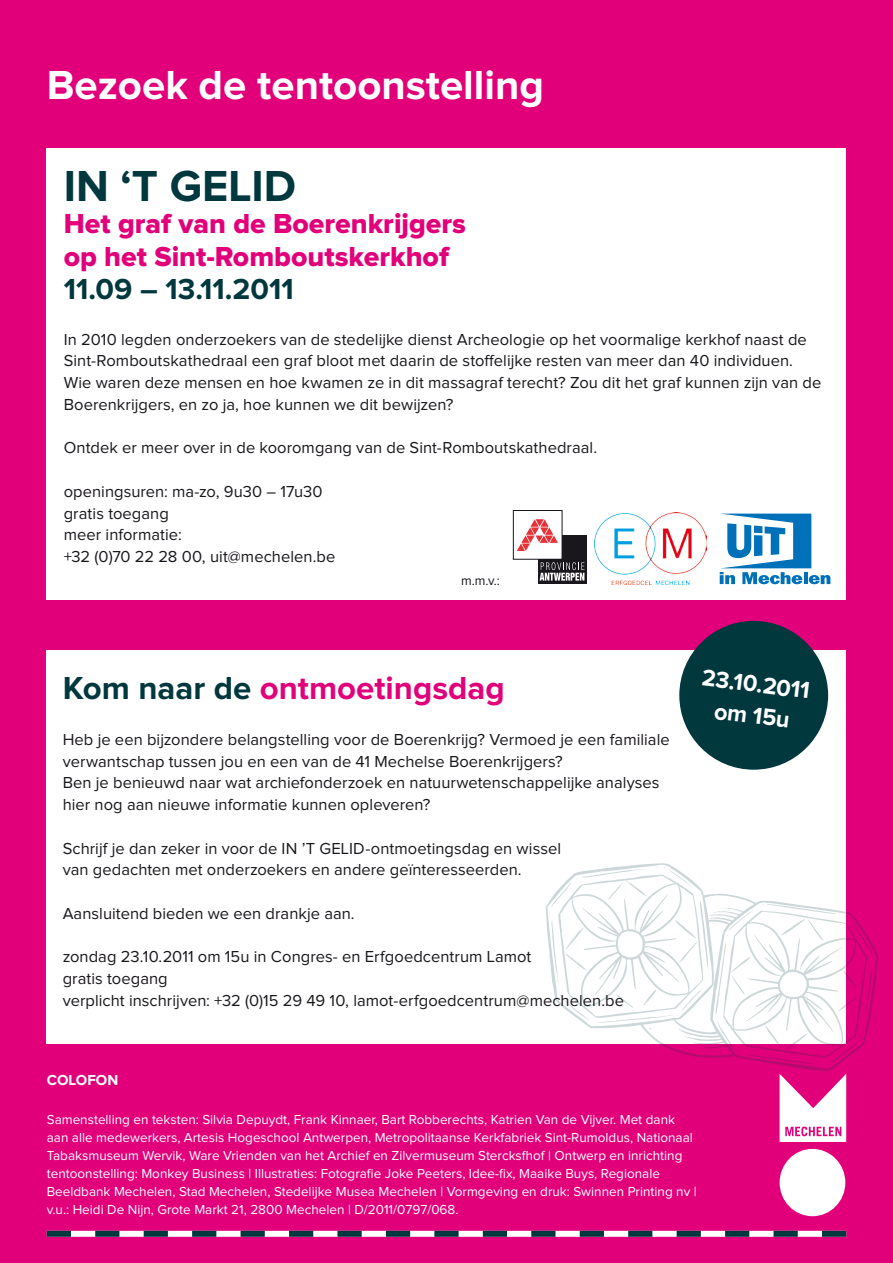
<style>
.page{position:relative;width:893px;height:1263px;background:#e2007a}
.page>*{position:absolute;margin:0;border:0;box-sizing:border-box;transform-origin:0 0}
.t1{font:700 45px "Proxima Nova";color:#00383e}
.t2{font:700 42px "Proxima Nova";color:#fff}
.t3{font:700 33px "Proxima Nova";color:#e2007a}
.t4{font:700 30px "Proxima Nova";color:#00383e}
.t5{font:28.5px/33px "Proxima Nova Extrabld";color:#e2007a}
.t6{font:700 24px/31.5px "Proxima Nova";color:#fff;text-align:center}
.t7{font:16.5px/21.8px "Proxima Nova";letter-spacing:.005em;color:#1a171c}
.t8{font:700 15px "Proxima Nova";color:#fff}
.t9{font:13.5px/18px "Proxima Nova";color:#fff}
.t10{font:13.5px "Proxima Nova";color:#1a171c}
.s1{color:#00383e}
</style>
<div class="page">
<svg style="left:47px;top:1231px;width:799px;height:6px;background:#7f969c"></svg>
<div style="left:47px;top:148px;width:799px;height:452px;background:#fff"></div>
<div style="left:47px;top:651px;width:799px;height:393px;background:#fff"></div>
<svg style="left:780px;top:1074px;width:66px;height:68px"></svg>
<div style="left:780px;top:1149px;width:65px;height:67px;background:#fff;border-radius:50%"></div>
<div style="left:538px;top:535px;width:48px;height:49px;background:#1a171c"></div>
<svg style="left:540px;top:562px;width:44px;height:19px"></svg>
<div style="left:513px;top:510px;width:49px;height:49px;background:#fff"></div>
<div style="left:513px;top:510px;width:49px;height:49px;border:1px solid #1a171c"></div>
<svg style="left:517px;top:519px;width:41px;height:32px"></svg>
<svg style="left:546px;top:863px;width:332px;height:208px"></svg>
<svg style="left:551px;top:867px;width:322px;height:199px"></svg>
<img style="left:595px;top:512px;width:112px;height:72px">
<svg style="left:720px;top:514px;width:110px;height:70px"></svg>
<div style="left:679px;top:621px;width:149px;height:149px;background:#00383e;border-radius:50%"></div>
<h2 class="t2" style="left:47px;top:61px;width:499px">Bezoek de tentoonstelling</h2>
<h1 class="t1" style="left:64px;top:161px;width:234px">IN ‘T GELID</h1>
<h3 class="t5" style="left:64px;top:208px;width:404px">Het graf van de Boerenkrijgers op het Sint-Romboutskerkhof</h3>
<h3 class="t4" style="left:64px;top:272px;width:232px">11.09 – 13.11.2011</h3>
<p class="t7" style="left:64px;top:329px;width:759px">In 2010 legden onderzoekers van de stedelijke dienst Archeologie op het voormalige kerkhof naast de Sint-Romboutskathedraal een graf bloot met daarin de stoffelijke resten van meer dan 40 individuen.<br>Wie waren deze mensen en hoe kwamen ze in dit massagraf terecht? Zou dit het graf kunnen zijn van de Boerenkrijgers, en zo ja, hoe kunnen we dit bewijzen?</p>
<p class="t7" style="left:64px;top:437px;width:535px">Ontdek er meer over in de kooromgang van de Sint-Romboutskathedraal.</p>
<p class="t7" style="left:64px;top:481px;width:273px">openingsuren: ma-zo, 9u30 – 17u30 gratis toegang<br>meer informatie:<br>+32 (0)70 22 28 00, uit@mechelen.be</p>
<p class="t10" style="left:461px;top:572px;width:40px">m.m.v.:</p>
<h3 class="t3" style="left:63px;top:669px;width:443px"><span class="s1">Kom naar de</span> ontmoetingsdag</h3>
<p class="t7" style="left:63px;top:729px;width:608px">Heb je een bijzondere belangstelling voor de Boerenkrijg? Vermoed je een familiale verwantschap tussen jou en een van de 41 Mechelse Boerenkrijgers?<br>Ben je benieuwd naar wat archiefonderzoek en natuurwetenschappelijke analyses hier nog aan nieuwe informatie kunnen opleveren?</p>
<p class="t7" style="left:63px;top:837px;width:500px">Schrijf je dan zeker in voor de IN ’T GELID-ontmoetingsdag en wissel van gedachten met onderzoekers en andere geïnteresseerden.</p>
<p class="t7" style="left:63px;top:903px;width:294px">Aansluitend bieden we een drankje aan.</p>
<p class="t7" style="left:63px;top:946px;width:563px">zondag 23.10.2011 om 15u in Congres- en Erfgoedcentrum Lamot<br>gratis toegang<br>verplicht inschrijven: +32 (0)15 29 49 10, lamot-erfgoedcentrum@mechelen.be</p>
<h3 class="t6" style="left:704px;top:662px;width:110px;rotate:7deg">23.10.2011 om 15u</h3>
<p class="t8" style="left:47px;top:1072px;width:73px">COLOFON</p>
<p class="t9" style="left:47px;top:1111px;width:651px">Samenstelling en teksten: Silvia Depuydt, Frank Kinnaer, Bart Robberechts, Katrien Van de Vijver. Met dank aan alle medewerkers, Artesis Hogeschool Antwerpen, Metropolitaanse Kerkfabriek Sint-Rumoldus, Nationaal Tabaksmuseum Wervik, Ware Vrienden van het Archief en Zilvermuseum Stercksfhof | Ontwerp en inrichting tentoonstelling: Monkey Business | Illustraties: Fotografie Joke Peeters, Idee-fix, Maaike Buys, Regionale Beeldbank Mechelen, Stad Mechelen, Stedelijke Musea Mechelen | Vormgeving en druk: Swinnen Printing nv | v.u.: Heidi De Nijn, Grote Markt 21, 2800 Mechelen | D/2011/0797/068.</p>
</div>
